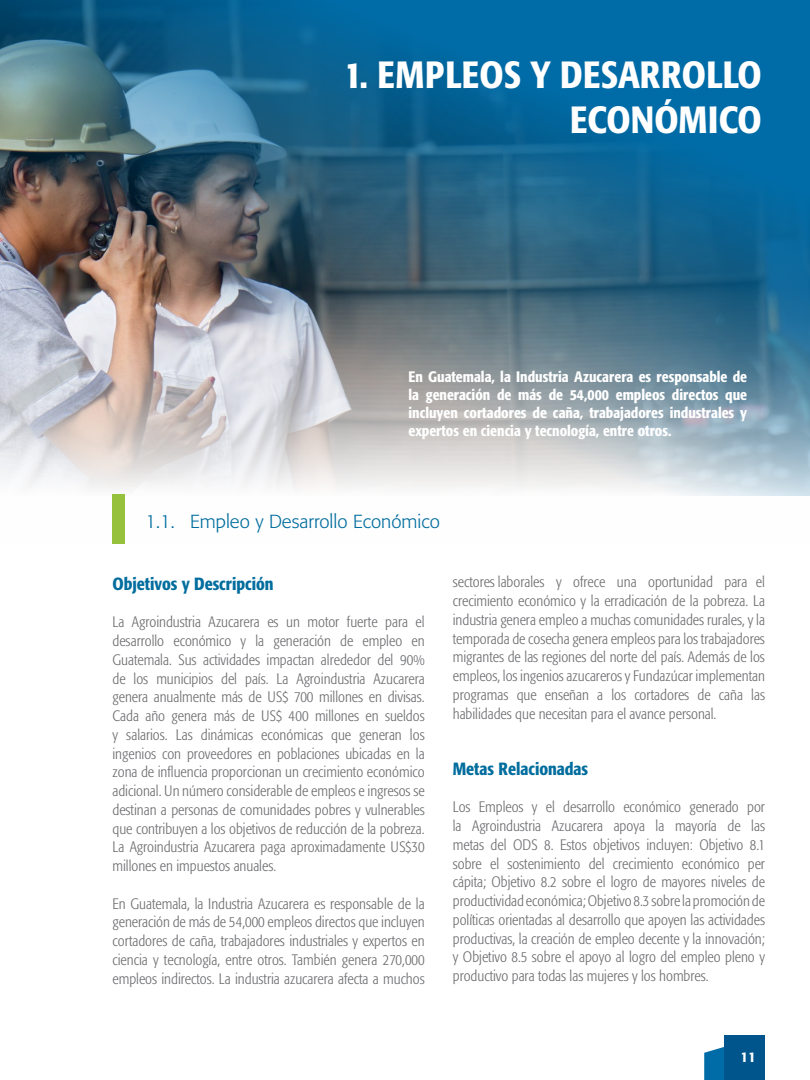
<style>
.page{position:relative;width:810px;height:1080px;background:#fff}
.page>*{position:absolute;margin:0;border:0;box-sizing:border-box;transform-origin:0 0}
.t1{font:500 condensed 37.5px/45px "Formata";letter-spacing:.01em;color:#fff;text-align:right}
.t2{font:300 18.75px "Formata";color:#006d9e}
.t3{font:500 condensed 17.5px "Formata";color:#006d9e}
.t4{font:300 condensed 15px/18.8px "Formata";color:#6d6e71;text-align:justify}
.t5{font:500 condensed 15px/18px "Formata";color:#fff;text-align:justify}
.t6{font:500 13.75px "Formata";color:#fff}
</style>
<div class="page">
<svg style="left:704px;top:1047px;width:20px;height:33px"></svg>
<div style="left:724px;top:1035px;width:41px;height:45px;background:#00558c"></div>
<img style="left:0;top:0;width:810px;height:496px">
<div style="left:112px;top:494px;width:13px;height:50px;background:#96c13d"></div>
<h1 class="t1" style="left:344px;top:53px;width:419px">1. EMPLEOS Y DESARROLLO<br>ECONÓMICO</h1>
<p class="t5" style="left:408px;top:367px;width:340px">En Guatemala, la Industria Azucarera es responsable de la generación de más de 54,000 empleos directos que incluyen cortadores de caña, trabajadores industrales y expertos en ciencia y tecnología, entre otros.</p>
<p class="t2" style="left:145px;top:510px;width:296px">1.1. Empleo y Desarrollo Económico</p>
<p class="t3" style="left:112px;top:573px;width:163px">Objetivos y Descripción</p>
<p class="t4" style="left:112px;top:613px;width:314px">La Agroindustria Azucarera es un motor fuerte para el desarrollo económico y la generación de empleo en Guatemala. Sus actividades impactan alrededor del 90% de los municipios del país. La Agroindustria Azucarera genera anualmente más de US$ 700 millones en divisas.<br>Cada año genera más de US$ 400 millones en sueldos y salarios. Las dinámicas económicas que generan los ingenios con proveedores en poblaciones ubicadas en la zona de influencia proporcionan un crecimiento económico adicional. Un número considerable de empleos e ingresos se destinan a personas de comunidades pobres y vulnerables que contribuyen a los objetivos de reducción de la pobreza.<br>La Agroindustria Azucarera paga aproximadamente US$30 millones en impuestos anuales.</p>
<p class="t4" style="left:112px;top:894px;width:314px">En Guatemala, la Industria Azucarera es responsable de la generación de más de 54,000 empleos directos que incluyen cortadores de caña, trabajadores industriales y expertos en ciencia y tecnología, entre otros. También genera 270,000 empleos indirectos. La industria azucarera afecta a muchos</p>
<p class="t4" style="left:453px;top:573px;width:314px">sectores laborales y ofrece una oportunidad para el crecimiento económico y la erradicación de la pobreza. La industria genera empleo a muchas comunidades rurales, y la temporada de cosecha genera empleos para los trabajadores migrantes de las regiones del norte del país. Además de los empleos, los ingenios azucareros y Fundazúcar implementan programas que enseñan a los cortadores de caña las habilidades que necesitan para el avance personal.</p>
<p class="t3" style="left:453px;top:758px;width:137px">Metas Relacionadas</p>
<p class="t4" style="left:453px;top:798px;width:314px">Los Empleos y el desarrollo económico generado por la Agroindustria Azucarera apoya la mayoría de las metas del ODS 8. Estos objetivos incluyen: Objetivo 8.1 sobre el sostenimiento del crecimiento económico per cápita; Objetivo 8.2 sobre el logro de mayores niveles de productividad económica; Objetivo 8.3 sobre la promoción de políticas orientadas al desarrollo que apoyen las actividades productivas, la creación de empleo decente y la innovación; y Objetivo 8.5 sobre el apoyo al logro del empleo pleno y productivo para todas las mujeres y los hombres.</p>
<p class="t6" style="left:741px;top:1049px;width:17px">11</p>
</div>
